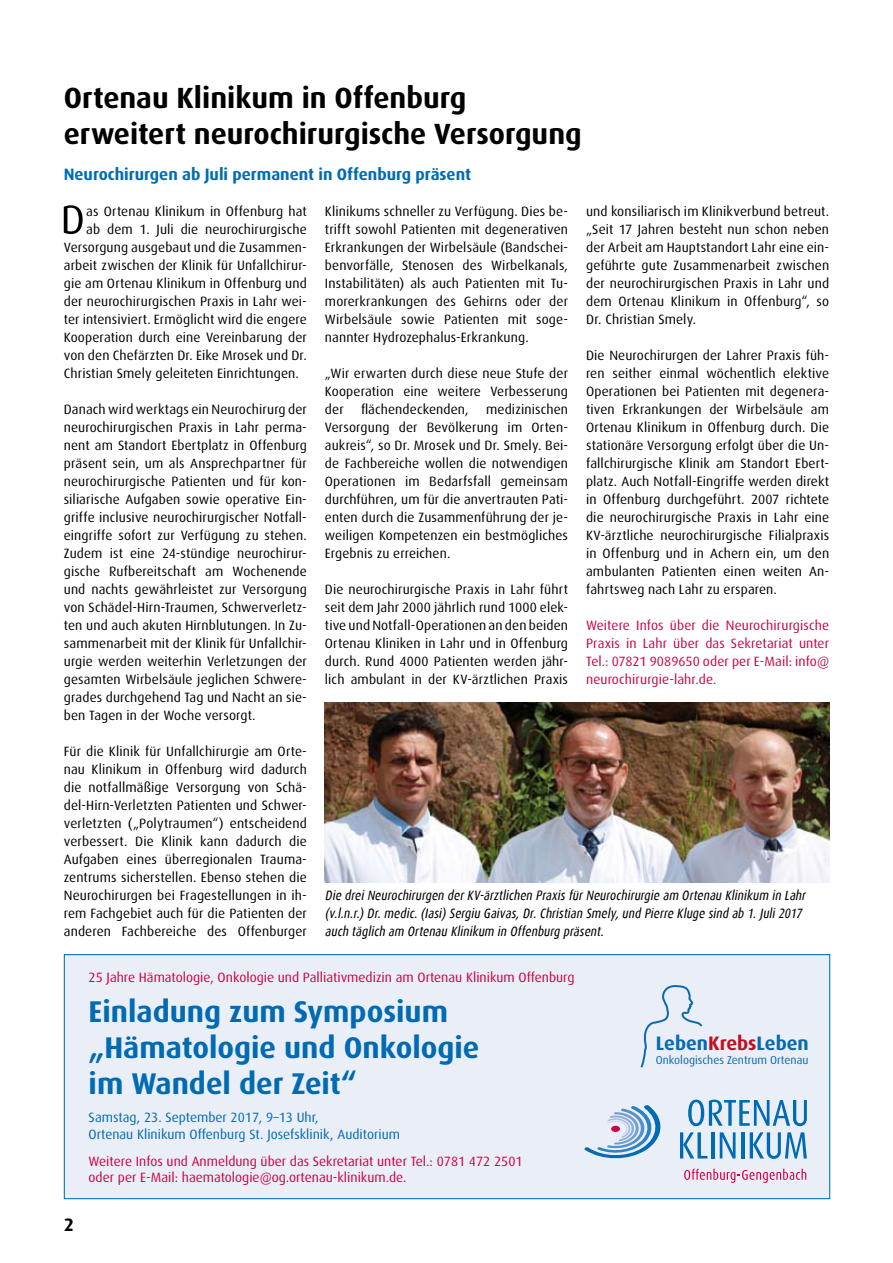
<style>
.page{position:relative;width:893px;height:1263px;background:#fff}
.page>*{position:absolute;margin:0;border:0;box-sizing:border-box;transform-origin:0 0}
.t1{font:700 30px/36px "Dax Pro";color:#006bb3}
.t2{font:700 29.25px/36px "Dax Pro";color:#000}
.t3{font:700 19.5px "Dax Pro";color:#096aaf}
.t4{font:700 18px "Dax Pro";color:#000}
.t5{font:700 16.5px "Dax Pro";color:#006bb3}
.t6{font:13.5px/18px "Dax Pro";letter-spacing:.01em;color:#000;text-align:justify}
.t7{font:13.5px/18px "Dax Pro";color:#ce0044;text-align:justify}
.t8{font:italic 13.5px/18px "Dax Condensed";color:#000}
.t9{font:13.5px/16.5px "Dax Pro";color:#006bb3}
.t10{font:11.55px "Dax Pro";color:#096aaf}
.s1{color:#bd1220}
</style>
<div class="page">
<div style="left:64px;top:955px;width:766px;height:244px;background:#eaeef7"></div>
<div style="left:64px;top:954px;width:766px;height:245px;border:1px solid #006bb3"></div>
<svg style="left:64px;top:205px;width:19px;height:29px"></svg>
<img style="left:325px;top:702px;width:504px;height:180px">
<svg style="left:584px;top:1105px;width:77px;height:54px"></svg>
<svg style="left:684px;top:1168px;width:122px;height:15px"></svg>
<svg style="left:688px;top:1099px;width:119px;height:27px"></svg>
<svg style="left:680px;top:1132px;width:27px;height:26px"></svg>
<hr style="left:711px;top:1132px;width:3px;height:26px;background:#006bb3">
<svg style="left:720px;top:1132px;width:16px;height:26px"></svg>
<hr style="left:741px;top:1132px;width:3px;height:26px;background:#006bb3">
<svg style="left:750px;top:1132px;width:57px;height:27px"></svg>
<svg style="left:640px;top:985px;width:63px;height:83px"></svg>
<h2 class="t2" style="left:64px;top:79px;width:519px">Ortenau Klinikum in Offenburg erweitert neurochirurgische Versorgung</h2>
<p class="t5" style="left:64px;top:164px;width:409px">Neurochirurgen ab Juli permanent in Offenburg präsent</p>
<p class="t6" style="left:86px;top:202px;width:222px">as Ortenau Klinikum in Offenburg hat</p>
<p class="t6" style="left:86px;top:220px;width:222px">ab dem 1. Juli die neurochirurgische</p>
<p class="t6" style="left:64px;top:238px;width:245px">Versorgung ausgebaut und die Zusammen-</p>
<p class="t6" style="left:64px;top:256px;width:245px">arbeit zwischen der Klinik für Unfallchirur-</p>
<p class="t6" style="left:64px;top:274px;width:245px">gie am Ortenau Klinikum in Offenburg und</p>
<p class="t6" style="left:64px;top:292px;width:245px">der neurochirurgischen Praxis in Lahr wei-</p>
<p class="t6" style="left:64px;top:310px;width:245px">ter intensiviert. Ermöglicht wird die engere</p>
<p class="t6" style="left:64px;top:328px;width:245px">Kooperation durch eine Vereinbarung der</p>
<p class="t6" style="left:64px;top:346px;width:245px">von den Chefärzten Dr. Eike Mrosek und Dr.</p>
<p class="t6" style="left:64px;top:364px;width:237px">Christian Smely geleiteten Einrichtungen.</p>
<p class="t6" style="left:64px;top:400px;width:245px">Danach wird werktags ein Neurochirurg der neurochirurgischen Praxis in Lahr perma&shy;nent am Standort Ebertplatz in Offenburg präsent sein, um als Ansprechpartner für neurochirurgische Patienten und für kon&shy;siliarische Aufgaben sowie operative Ein&shy;griffe inclusive neurochirurgischer Notfall&shy;eingriffe sofort zur Verfügung zu stehen.<br>Zudem ist eine 24-stündige neurochirur&shy;gische Rufbereitschaft am Wochenende und nachts gewährleistet zur Versorgung von Schädel-Hirn-Traumen, Schwerverletz&shy;ten und auch akuten Hirnblutungen. In Zu&shy;sammenarbeit mit der Klinik für Unfallchir&shy;urgie werden weiterhin Verletzungen der gesamten Wirbelsäule jeglichen Schwere&shy;grades durchgehend Tag und Nacht an sie&shy;ben Tagen in der Woche versorgt.</p>
<p class="t6" style="left:64px;top:742px;width:245px">Für die Klinik für Unfallchirurgie am Orte&shy;nau Klinikum in Offenburg wird dadurch die notfallmäßige Versorgung von Schä&shy;del-Hirn-Verletzten Patienten und Schwer&shy;verletzten („Polytraumen“) entscheidend verbessert. Die Klinik kann dadurch die Aufgaben eines überregionalen Trauma&shy;zentrums sicherstellen. Ebenso stehen die Neurochirurgen bei Fragestellungen in ih&shy;rem Fachgebiet auch für die Patienten der anderen Fachbereiche des Offenburger</p>
<p class="t6" style="left:325px;top:202px;width:245px">Klinikums schneller zu Verfügung. Dies be&shy;trifft sowohl Patienten mit degenerativen Erkrankungen der Wirbelsäule (Bandschei&shy;benvorfälle, Stenosen des Wirbelkanals, Instabilitäten) als auch Patienten mit Tu&shy;morerkrankungen des Gehirns oder der Wirbelsäule sowie Patienten mit soge&shy;nannter Hydrozephalus-Erkrankung.</p>
<p class="t6" style="left:325px;top:364px;width:245px">„Wir erwarten durch diese neue Stufe der Kooperation eine weitere Verbesserung der</p>
<p class="t6" style="left:586px;top:202px;width:245px">und konsiliarisch im Klinikverbund betreut. „Seit 17 Jahren besteht nun schon neben der Arbeit am Hauptstandort Lahr eine ein&shy;geführte gute Zusammenarbeit zwischen der neurochirurgischen Praxis in Lahr und dem Ortenau Klinikum in Offenburg“, so Dr. Christian Smely.</p>
<p class="t6" style="left:586px;top:346px;width:245px">Die Neurochirurgen der Lahrer Praxis füh&shy;ren seither einmal wöchentlich elektive Operationen bei Patienten mit degenera&shy;tiven Erkrankungen der Wirbelsäule am Ortenau Klinikum in Offenburg durch. Die stationäre Versorgung erfolgt über die Un&shy;fallchirurgische Klinik am Standort Ebert&shy;platz. Auch Notfall-Eingriffe werden direkt in Offenburg durchgeführt. 2007 richtete die neurochirurgische Praxis in Lahr eine KV-ärztliche neurochirurgische Filialpraxis in Offenburg und in Achern ein, um den ambulanten Patienten einen weiten An&shy;fahrtsweg nach Lahr zu ersparen.</p>
<p class="t7" style="left:586px;top:616px;width:245px">Weitere Infos über die Neurochirurgische Praxis in Lahr über das Sekretariat unter Tel.: 07821 9089650 oder per E-Mail: info@ neurochirurgie-lahr.de.</p>
<p class="t6" style="left:325px;top:400px;width:245px;text-indent:161px">medizinischen Versorgung der Bevölkerung im Orten&shy;aukreis“, so Dr. Mrosek und Dr. Smely. Bei&shy;de Fachbereiche wollen die notwendigen Operationen im Bedarfsfall gemeinsam durchführen, um für die anvertrauten Pati&shy;enten durch die Zusammenführung der je&shy;weiligen Kompetenzen ein bestmögliches Ergebnis zu erreichen.</p>
<p class="t6" style="left:325px;top:580px;width:245px">Die neurochirurgische Praxis in Lahr führt seit dem Jahr 2000 jährlich rund 1000 elek&shy;tive und Notfall-Operationen an den beiden Ortenau Kliniken in Lahr und in Offenburg durch. Rund 4000 Patienten werden jähr&shy;lich ambulant in der KV-ärztlichen Praxis</p>
<p class="t6" style="left:361px;top:400px;width:109px">flächendeckenden,</p>
<p class="t8" style="left:325px;top:887px;width:485px">Die dreiNeurochirurgen derKV-ärztlichen PraxisfürNeurochirurgie am Ortenau Klinikum in Lahr (v.l.n.r.)Dr.medic.(Iasi)Sergiu Gaivas,Dr.Christian Smely,und Pierre Kluge sind ab 1.Juli2017 auch täglich am Ortenau Klinikum in Offenburg präsent.</p>
<p class="t7" style="left:89px;top:968px;width:487px">25 Jahre Hämatologie, Onkologie und Palliativmedizin am Ortenau Klinikum Offenburg</p>
<h1 class="t1" style="left:89px;top:992px;width:392px">Einladung zum Symposium „Hämatologie und Onkologie im Wandel der Zeit“</h1>
<p class="t9" style="left:89px;top:1109px;width:313px">Samstag, 23. September 2017, 9–13 Uhr,<br>Ortenau Klinikum Offenburg St. Josefsklinik, Auditorium</p>
<p class="t7" style="left:89px;top:1152px;width:435px;line-height:16.5px">Weitere Infos und Anmeldung über das Sekretariat unter Tel.: 0781 472 2501 oder per E-Mail: haematologie@og.ortenau-klinikum.de.</p>
<h3 class="t3" style="left:656px;top:1030px;width:154px">Leben<span class="s1">Krebs</span>Leben</h3>
<p class="t10" style="left:656px;top:1053px;width:154px">Onkologisches Zentrum Ortenau</p>
<h3 class="t4" style="left:64px;top:1213px;width:12px">2</h3>
</div>
